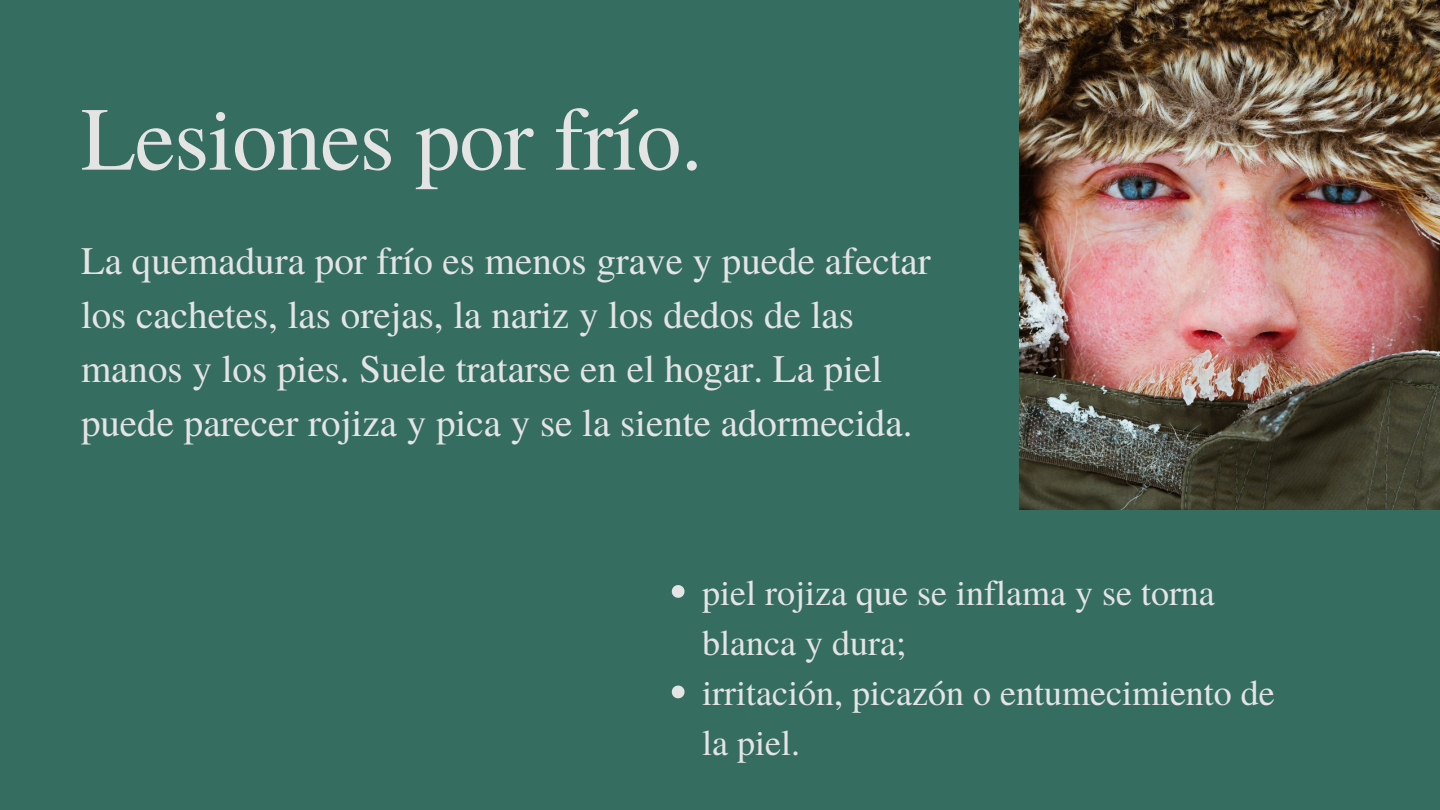
<style>
.page{position:relative;width:1440px;height:810px;background:#366d61}
.page>*{position:absolute;margin:0;border:0;box-sizing:border-box;transform-origin:0 0}
.t1{font:90px "Te X Gyre Termes";letter-spacing:-.01em;color:#e4e4e4}
.t2{font:39px/54px "Te X Gyre Termes";color:#e4e4e4}
.t3{font:36px/50.2px "Te X Gyre Termes";color:#e4e4e4}
</style>
<div class="page">
<img style="left:1019px;top:0;width:421px;height:509px">
<svg style="left:672px;top:585px;width:13px;height:13px"></svg>
<svg style="left:672px;top:686px;width:13px;height:12px"></svg>
<h1 class="t1" style="left:81px;top:75px;width:624px">Lesiones por frío.</h1>
<p class="t2" style="left:81px;top:232px;width:851px">La quemadura por frío es menos grave y puede afectar los cachetes, las orejas, la nariz y los dedos de las manos y los pies. Suele tratarse en el hogar. La piel puede parecer rojiza y pica y se la siente adormecida.</p>
<p class="t3" style="left:702px;top:566px;width:574px">piel rojiza que se inflama y se torna blanca y dura;<br>irritación, picazón o entumecimiento de la piel.</p>
</div>
